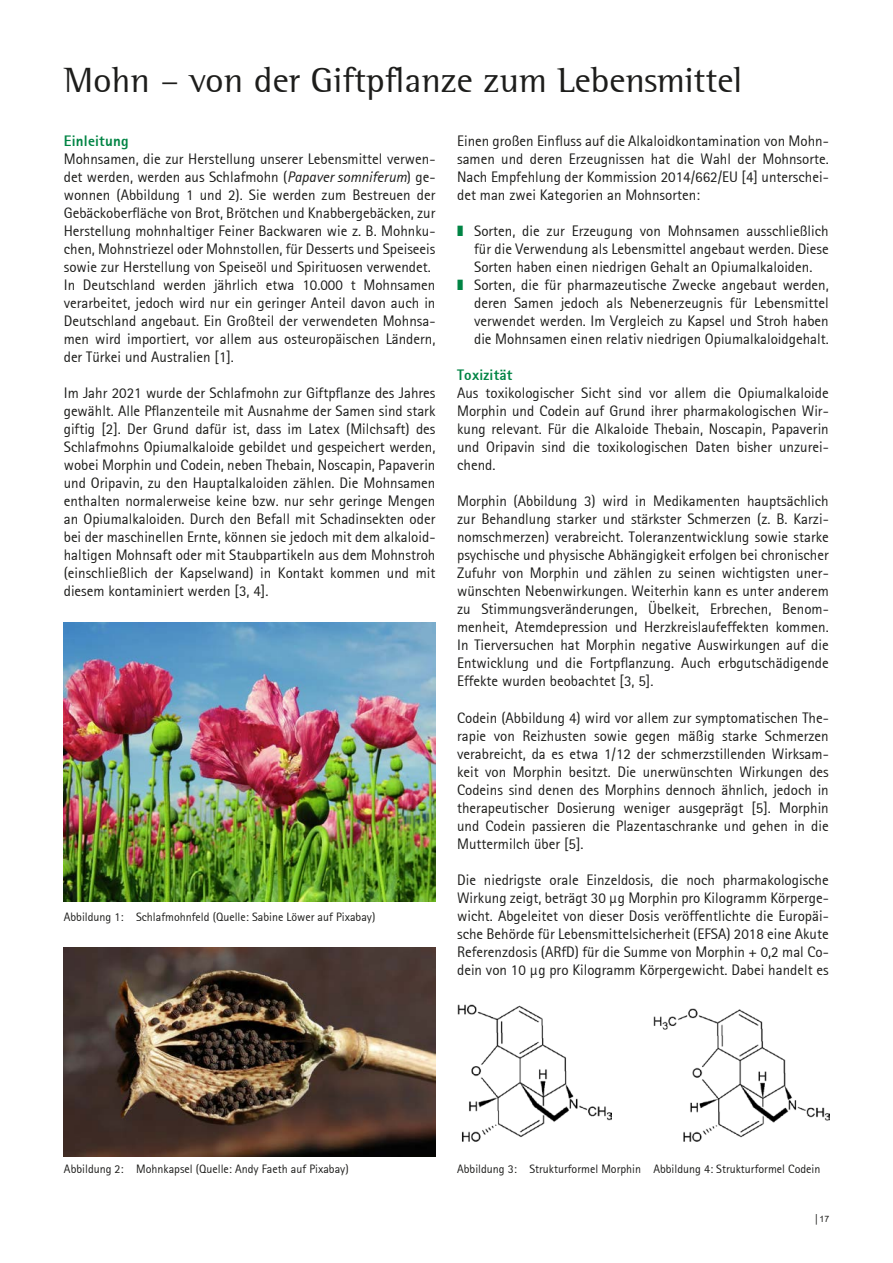
<style>
.page{position:relative;width:893px;height:1263px;background:#fff}
.page>*{position:absolute;margin:0;border:0;box-sizing:border-box;transform-origin:0 0}
.Überschrift_Innen{font:36px "Rotis Semi Serif";color:#1d1d1b}
.Fließtext{font:15px/18px "Rotis Sans Serif";color:#1d1d1b;text-align:justify}
.Zwischenüberschrift_grün{font:800 15px "Rotis Sans Serif";letter-spacing:.015em;color:#008444}
.Bildunterschrift{font:12px "Rotis Sans Serif";color:#1d1d1b}
.t1{font:8.7px "Arial";color:#1d1d1b}
.s1{font-style:italic}
</style>
<div class="page">
<img style="left:64px;top:623px;width:371px;height:278px">
<img style="left:64px;top:947px;width:372px;height:210px">
<img style="left:457px;top:1004px;width:155px;height:138px">
<img style="left:653px;top:1008px;width:176px;height:134px">
<h1 class="Überschrift_Innen" style="left:64px;top:59px;width:680px">Mohn – von der Giftpflanze zum Lebensmittel</h1>
<p class="Zwischenüberschrift_grün" style="left:64px;top:132px;width:66px">Einleitung</p>
<p class="Fließtext" style="left:64px;top:150px;width:373px">Mohnsamen, die zur Herstellung unserer Lebensmittel verwen&shy;det werden, werden aus Schlafmohn (<span class="s1">Papaver somniferum</span>) ge&shy;wonnen (Abbildung 1 und 2). Sie werden zum Bestreuen der Gebäckoberfläche von Brot, Brötchen und Knabbergebäcken, zur Herstellung mohnhaltiger Feiner Backwaren wie z. B. Mohnku&shy;chen, Mohnstriezel oder Mohnstollen, für Desserts und Speiseeis sowie zur Herstellung von Speiseöl und Spirituosen verwendet.</p>
<p class="Fließtext" style="left:64px;top:276px;width:373px">In Deutschland werden jährlich etwa 10.000 t Mohnsamen verarbeitet, jedoch wird nur ein geringer Anteil davon auch in Deutschland angebaut. Ein Großteil der verwendeten Mohnsa&shy;men wird importiert, vor allem aus osteuropäischen Ländern, der Türkei und Australien [1].</p>
<p class="Fließtext" style="left:64px;top:384px;width:373px">Im Jahr 2021 wurde der Schlafmohn zur Giftpflanze des Jahres gewählt. Alle Pflanzenteile mit Ausnahme der Samen sind stark giftig [2]. Der Grund dafür ist, dass im Latex (Milchsaft) des Schlafmohns Opiumalkaloide gebildet und gespeichert werden, wobei Morphin und Codein, neben Thebain, Noscapin, Papaverin und Oripavin, zu den Hauptalkaloiden zählen. Die Mohnsamen enthalten normalerweise keine bzw. nur sehr geringe Mengen an Opiumalkaloiden. Durch den Befall mit Schadinsekten oder bei der maschinellen Ernte, können sie jedoch mit dem alkaloid&shy;haltigen Mohnsaft oder mit Staubpartikeln aus dem Mohnstroh (einschließlich der Kapselwand) in Kontakt kommen und mit diesem kontaminiert werden [3, 4].</p>
<p class="Bildunterschrift" style="left:64px;top:909px;width:313px">Abbildung 1: Schlafmohnfeld (Quelle: Sabine Löwer auf Pixabay)</p>
<p class="Fließtext" style="left:457px;top:132px;width:373px">Einen großen Einfluss auf die Alkaloidkontamination von Mohn&shy;samen und deren Erzeugnissen hat die Wahl der Mohnsorte.<br>Nach Empfehlung der Kommission 2014/662/EU [4] unterschei&shy;det man zwei Kategorien an Mohnsorten:</p>
<p class="Fließtext" style="left:474px;top:222px;width:356px">Sorten, die zur Erzeugung von Mohnsamen ausschließlich für die Verwendung als Lebensmittel angebaut werden. Diese Sorten haben einen niedrigen Gehalt an Opiumalkaloiden.</p>
<p class="Fließtext" style="left:474px;top:276px;width:356px">Sorten, die für pharmazeutische Zwecke angebaut werden, deren Samen jedoch als Nebenerzeugnis für Lebensmittel verwendet werden. Im Vergleich zu Kapsel und Stroh haben die Mohnsamen einen relativ niedrigen Opiumalkaloidgehalt.</p>
<p class="Zwischenüberschrift_grün" style="left:457px;top:366px;width:57px">Toxizität</p>
<p class="Fließtext" style="left:457px;top:384px;width:373px">Aus toxikologischer Sicht sind vor allem die Opiumalkaloide Morphin und Codein auf Grund ihrer pharmakologischen Wir&shy;kung relevant. Für die Alkaloide Thebain, Noscapin, Papaverin und Oripavin sind die toxikologischen Daten bisher unzurei&shy;chend.</p>
<p class="Fließtext" style="left:457px;top:492px;width:373px">Morphin (Abbildung 3) wird in Medikamenten hauptsächlich zur Behandlung starker und stärkster Schmerzen (z. B. Karzi&shy;nomschmerzen) verabreicht. Toleranzentwicklung sowie starke psychische und physische Abhängigkeit erfolgen bei chronischer Zufuhr von Morphin und zählen zu seinen wichtigsten uner&shy;wünschten Nebenwirkungen. Weiterhin kann es unter anderem zu Stimmungsveränderungen, Übelkeit, Erbrechen, Benom&shy;menheit, Atemdepression und Herzkreislaufeffekten kommen.<br>In Tierversuchen hat Morphin negative Auswirkungen auf die Entwicklung und die Fortpflanzung. Auch erbgutschädigende Effekte wurden beobachtet [3, 5].</p>
<p class="Fließtext" style="left:457px;top:708px;width:373px">Codein (Abbildung 4) wird vor allem zur symptomatischen The&shy;rapie von Reizhusten sowie gegen mäßig starke Schmerzen verabreicht, da es etwa 1/12 der schmerzstillenden Wirksam&shy;keit von Morphin besitzt. Die unerwünschten Wirkungen des Codeins sind denen des Morphins dennoch ähnlich, jedoch in therapeutischer Dosierung weniger ausgeprägt [5]. Morphin und Codein passieren die Plazentaschranke und gehen in die Muttermilch über [5].</p>
<p class="Fließtext" style="left:457px;top:870px;width:373px">Die niedrigste orale Einzeldosis, die noch pharmakologische Wirkung zeigt, beträgt 30 µg Morphin pro Kilogramm Körperge&shy;wicht. Abgeleitet von dieser Dosis veröffentlichte die Europäi&shy;sche Behörde für Lebensmittelsicherheit (EFSA) 2018 eine Akute Referenzdosis (ARfD) für die Summe von Morphin + 0,2 mal Co&shy;dein von 10 µg pro Kilogramm Körpergewicht. Dabei handelt es</p>
<p class="Bildunterschrift" style="left:64px;top:1161px;width:286px">Abbildung 2: Mohnkapsel (Quelle: Andy Faeth auf Pixabay)</p>
<p class="Bildunterschrift" style="left:457px;top:1161px;width:186px">Abbildung 3: Strukturformel Morphin</p>
<p class="Bildunterschrift" style="left:653px;top:1161px;width:169px">Abbildung 4: Strukturformel Codein</p>
<p class="t1" style="left:814px;top:1212px;width:17px">│17</p>
</div>
